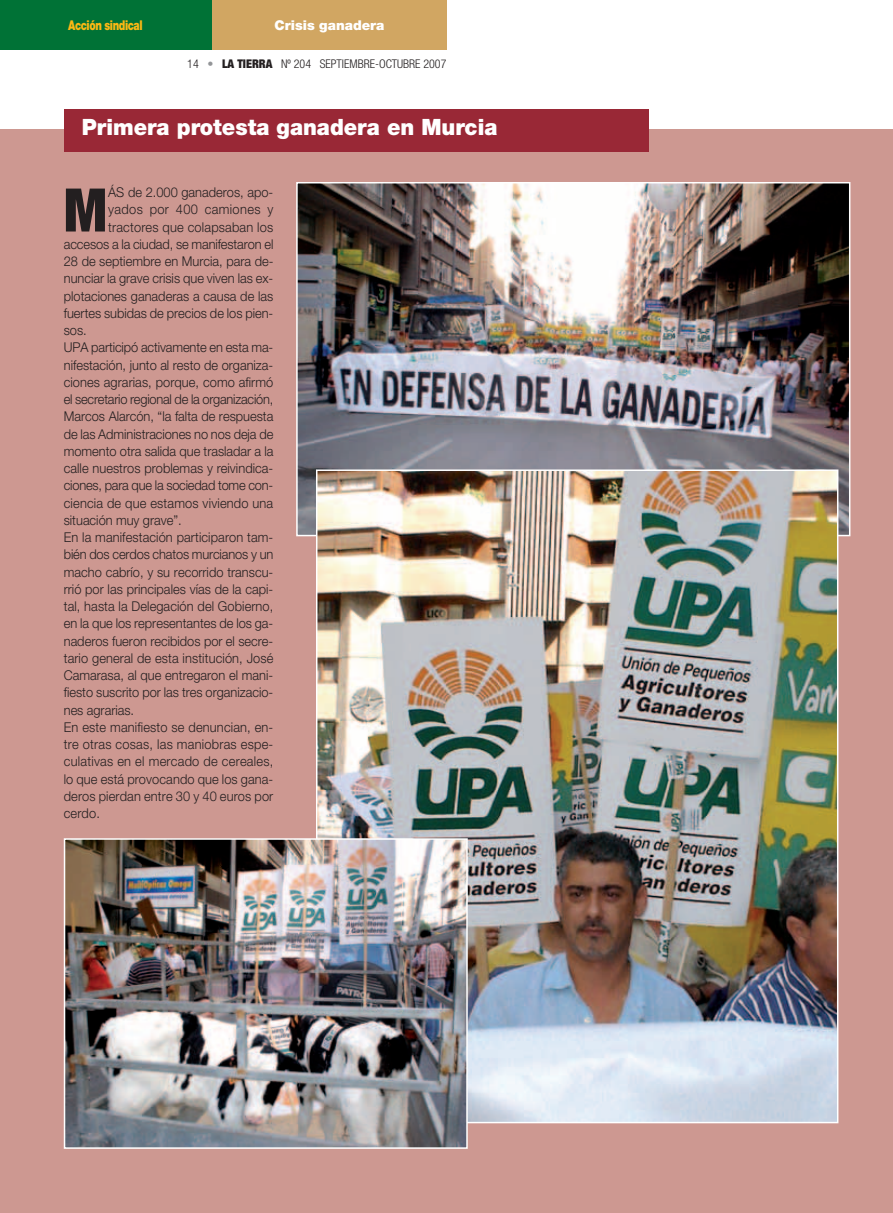
<style>
.page{position:relative;width:893px;height:1213px;background:#fff}
.page>*{position:absolute;margin:0;border:0;box-sizing:border-box;transform-origin:0 0}
.t1{font:900 condensed 60.15px "Helvetica Neue";color:#231f20;scale:.95 1}
.t2{font:900 22.5px "Helvetica Neue";color:#fff;scale:.95 1}
.t3{font:300 13.5px "Helvetica Neue";color:#231f20;scale:.95 1}
.t4{font:300 13.5px "Helvetica Neue";letter-spacing:.02em;color:#231f20;scale:.95 1}
.t5{font:300 13.5px "Helvetica Neue";letter-spacing:.03em;color:#231f20;scale:.95 1}
.t6{font:900 13.5px "Helvetica Neue";letter-spacing:-.04em;color:#fcb814;scale:.75 1}
.t7{font:900 13.5px "Helvetica Neue";color:#fff}
.t8{font:300 condensed 12px "Helvetica Neue";color:#231f20}
.s1{color:#939598}
.s2{font-weight:900}
</style>
<div class="page">
<img style="left:0;top:0;width:893px;height:1213px">
<p class="t6" style="left:68px;top:20px;width:101px">Acción sindical</p>
<p class="t7" style="left:275px;top:20px;width:111px">Crisis ganadera</p>
<p class="t8" style="left:187px;top:59px;width:261px">14 <span class="s1">•</span> <span class="s2">LA TIERRA</span> Nº 204 SEPTIEMBRE-OCTUBRE 2007</p>
<h2 class="t2" style="left:82px;top:119px;width:439px">Primera protesta ganadera en Murcia</h2>
<h1 class="t1" style="left:64px;top:188px;width:47px">M</h1>
<p class="t3" style="left:108px;top:187px;width:175px">ÁS de 2.000 ganaderos, apo-</p>
<p class="t5" style="left:108px;top:205px;width:175px">yados por 400 camiones y</p>
<p class="t3" style="left:108px;top:222px;width:175px">tractores que colapsaban los</p>
<p class="t3" style="left:64px;top:239px;width:222px">accesos a la ciudad, se manifestaron el</p>
<p class="t3" style="left:64px;top:256px;width:222px">28 de septiembre en Murcia, para de-</p>
<p class="t3" style="left:64px;top:274px;width:222px">nunciar la grave crisis que viven las ex-</p>
<p class="t3" style="left:64px;top:291px;width:222px">plotaciones ganaderas a causa de las</p>
<p class="t3" style="left:64px;top:308px;width:222px">fuertes subidas de precios de los pien-</p>
<p class="t3" style="left:64px;top:325px;width:26px">sos.</p>
<p class="t3" style="left:64px;top:343px;width:222px">UPA participó activamente en esta ma-</p>
<p class="t3" style="left:64px;top:360px;width:222px">nifestación, junto al resto de organiza-</p>
<p class="t3" style="left:64px;top:377px;width:222px">ciones agrarias, porque, como afirmó</p>
<p class="t3" style="left:64px;top:394px;width:222px">el secretario regional de la organización,</p>
<p class="t3" style="left:64px;top:412px;width:222px">Marcos Alarcón, “la falta de respuesta</p>
<p class="t3" style="left:64px;top:429px;width:222px">de las Administraciones no nos deja de</p>
<p class="t3" style="left:64px;top:446px;width:222px">momento otra salida que trasladar a la</p>
<p class="t3" style="left:64px;top:463px;width:222px">calle nuestros problemas y reivindica-</p>
<p class="t3" style="left:64px;top:481px;width:222px">ciones, para que la sociedad tome con-</p>
<p class="t3" style="left:64px;top:498px;width:222px">ciencia de que estamos viviendo una</p>
<p class="t3" style="left:64px;top:515px;width:126px">situación muy grave”.</p>
<p class="t3" style="left:64px;top:532px;width:222px">En la manifestación participaron tam-</p>
<p class="t3" style="left:64px;top:550px;width:222px">bién dos cerdos chatos murcianos y un</p>
<p class="t3" style="left:64px;top:567px;width:222px">macho cabrío, y su recorrido transcu-</p>
<p class="t3" style="left:64px;top:584px;width:222px">rrió por las principales vías de la capi-</p>
<p class="t3" style="left:64px;top:601px;width:222px">tal, hasta la Delegación del Gobierno,</p>
<p class="t3" style="left:64px;top:619px;width:222px">en la que los representantes de los ga-</p>
<p class="t3" style="left:64px;top:636px;width:222px">naderos fueron recibidos por el secre-</p>
<p class="t3" style="left:64px;top:653px;width:222px">tario general de esta institución, José</p>
<p class="t3" style="left:64px;top:670px;width:222px">Camarasa, al que entregaron el mani-</p>
<p class="t3" style="left:64px;top:688px;width:222px">fiesto suscrito por las tres organizacio-</p>
<p class="t3" style="left:64px;top:705px;width:76px">nes agrarias.</p>
<p class="t3" style="left:64px;top:722px;width:222px">En este manifiesto se denuncian, en-</p>
<p class="t4" style="left:64px;top:739px;width:222px">tre otras cosas, las maniobras espe-</p>
<p class="t4" style="left:64px;top:757px;width:222px">culativas en el mercado de cereales,</p>
<p class="t3" style="left:64px;top:774px;width:222px">lo que está provocando que los gana-</p>
<p class="t3" style="left:64px;top:791px;width:222px">deros pierdan entre 30 y 40 euros por</p>
<p class="t3" style="left:64px;top:808px;width:40px">cerdo.</p>
</div>
